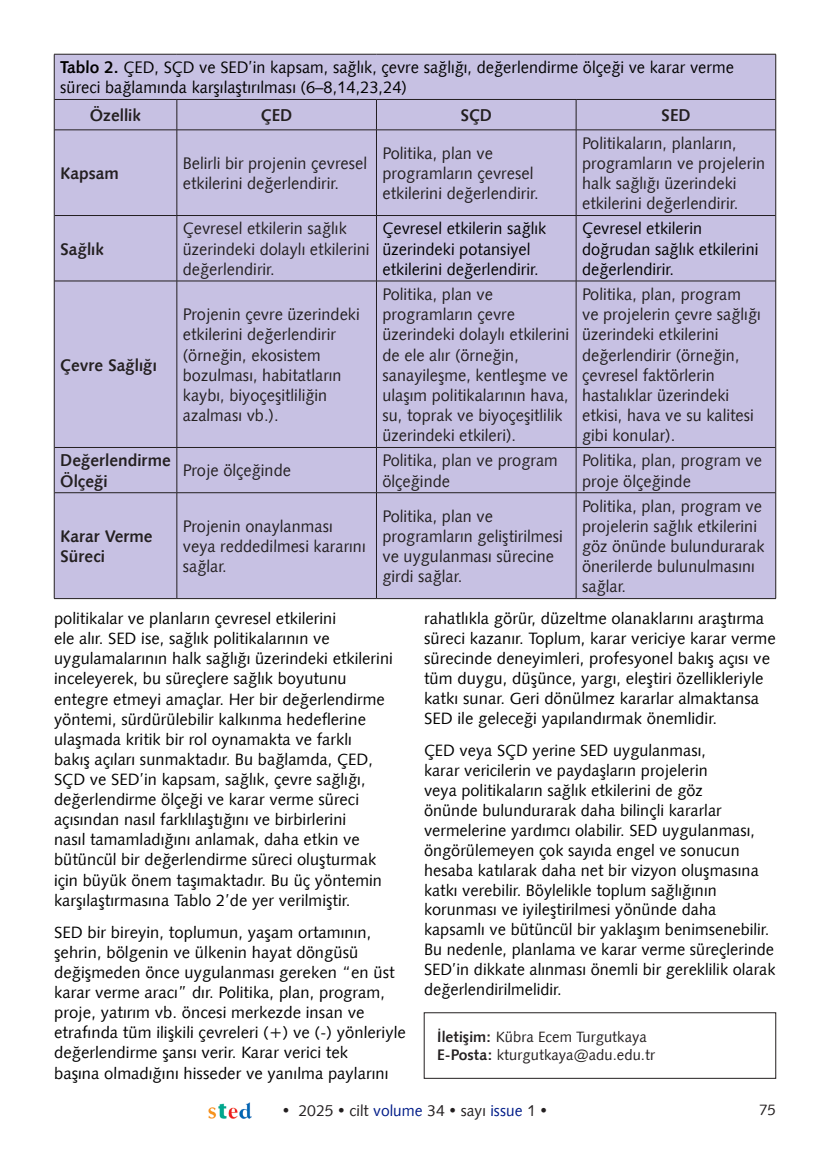
<style>
.page{position:relative;width:830px;height:1170px;background:#fff}
.page>*{position:absolute;margin:0;border:0;box-sizing:border-box;transform-origin:0 0}
.t1{font:16.8px/20.2px "Humanist 531 BT Roman A";color:#231f20}
.Normal__Web{font:16.8px/20.2px "Humanist 531 BT Roman A";color:#000}
.t2{font:16.8px/20.2px "Humanist 531 BT Bold A";color:#231f20}
.t3{font:16.5px/20.1px "Humanist 531 BT Roman A";color:#000}
.t4{font:15.75px "Humanist 531 BT Roman A";color:#231f20}
.t5{font:15px/18px "Humanist 531 BT Roman A";color:#231f20}
.s1{font-family:"Humanist 531 BT Bold A"}
.s2{color:#001c88}
</style>
<div class="page">
<img style="left:209px;top:1102px;width:42px;height:16px">
<div style="left:55px;top:55px;width:720px;height:543px;background:#c7c1e3"></div>
<hr style="left:54px;top:54px;width:123px;height:1px;background:#231f20">
<hr style="left:177px;top:54px;width:199px;height:1px;background:#231f20">
<hr style="left:376px;top:54px;width:200px;height:1px;background:#231f20">
<hr style="left:576px;top:54px;width:199px;height:1px;background:#231f20">
<hr style="left:54px;top:99px;width:123px;height:1px;background:#231f20">
<hr style="left:177px;top:99px;width:199px;height:1px;background:#231f20">
<hr style="left:376px;top:99px;width:200px;height:1px;background:#231f20">
<hr style="left:576px;top:99px;width:199px;height:1px;background:#231f20">
<hr style="left:54px;top:130px;width:123px;height:1px;background:#231f20">
<hr style="left:177px;top:130px;width:199px;height:1px;background:#231f20">
<hr style="left:376px;top:130px;width:200px;height:1px;background:#231f20">
<hr style="left:576px;top:130px;width:199px;height:1px;background:#231f20">
<hr style="left:54px;top:215px;width:123px;height:1px;background:#231f20">
<hr style="left:177px;top:215px;width:199px;height:1px;background:#231f20">
<hr style="left:376px;top:215px;width:200px;height:1px;background:#231f20">
<hr style="left:576px;top:215px;width:199px;height:1px;background:#231f20">
<hr style="left:54px;top:281px;width:123px;height:1px;background:#231f20">
<hr style="left:177px;top:281px;width:199px;height:1px;background:#231f20">
<hr style="left:376px;top:281px;width:200px;height:1px;background:#231f20">
<hr style="left:576px;top:281px;width:199px;height:1px;background:#231f20">
<hr style="left:54px;top:447px;width:123px;height:1px;background:#231f20">
<hr style="left:177px;top:447px;width:199px;height:1px;background:#231f20">
<hr style="left:376px;top:447px;width:200px;height:1px;background:#231f20">
<hr style="left:576px;top:447px;width:199px;height:1px;background:#231f20">
<hr style="left:54px;top:492px;width:123px;height:1px;background:#231f20">
<hr style="left:177px;top:492px;width:199px;height:1px;background:#231f20">
<hr style="left:376px;top:492px;width:200px;height:1px;background:#231f20">
<hr style="left:576px;top:492px;width:199px;height:1px;background:#231f20">
<hr style="left:54px;top:598px;width:123px;height:1px;background:#231f20">
<hr style="left:177px;top:598px;width:199px;height:1px;background:#231f20">
<hr style="left:376px;top:598px;width:200px;height:1px;background:#231f20">
<hr style="left:576px;top:598px;width:199px;height:1px;background:#231f20">
<hr style="left:54px;top:54px;width:1px;height:45px;background:#231f20">
<hr style="left:775px;top:54px;width:1px;height:45px;background:#231f20">
<hr style="left:54px;top:99px;width:1px;height:31px;background:#231f20">
<hr style="left:176px;top:100px;width:1px;height:30px;background:#231f20">
<hr style="left:376px;top:100px;width:1px;height:30px;background:#231f20">
<hr style="left:575px;top:100px;width:1px;height:30px;background:#231f20">
<hr style="left:775px;top:99px;width:1px;height:31px;background:#231f20">
<hr style="left:54px;top:130px;width:1px;height:85px;background:#231f20">
<hr style="left:176px;top:130px;width:1px;height:85px;background:#231f20">
<hr style="left:376px;top:130px;width:1px;height:85px;background:#231f20">
<hr style="left:575px;top:130px;width:1px;height:85px;background:#231f20">
<hr style="left:775px;top:130px;width:1px;height:85px;background:#231f20">
<hr style="left:54px;top:215px;width:1px;height:66px;background:#231f20">
<hr style="left:176px;top:216px;width:1px;height:65px;background:#231f20">
<hr style="left:376px;top:216px;width:1px;height:65px;background:#231f20">
<hr style="left:575px;top:216px;width:1px;height:65px;background:#231f20">
<hr style="left:775px;top:215px;width:1px;height:66px;background:#231f20">
<hr style="left:54px;top:281px;width:1px;height:166px;background:#231f20">
<hr style="left:176px;top:281px;width:1px;height:166px;background:#231f20">
<hr style="left:376px;top:281px;width:1px;height:166px;background:#231f20">
<hr style="left:575px;top:281px;width:1px;height:166px;background:#231f20">
<hr style="left:775px;top:281px;width:1px;height:166px;background:#231f20">
<hr style="left:54px;top:447px;width:1px;height:45px;background:#231f20">
<hr style="left:176px;top:447px;width:1px;height:45px;background:#231f20">
<hr style="left:376px;top:447px;width:1px;height:45px;background:#231f20">
<hr style="left:575px;top:447px;width:1px;height:45px;background:#231f20">
<hr style="left:775px;top:447px;width:1px;height:45px;background:#231f20">
<hr style="left:54px;top:492px;width:1px;height:106px;background:#231f20">
<hr style="left:176px;top:493px;width:1px;height:105px;background:#231f20">
<hr style="left:376px;top:493px;width:1px;height:105px;background:#231f20">
<hr style="left:575px;top:493px;width:1px;height:105px;background:#231f20">
<hr style="left:775px;top:492px;width:1px;height:106px;background:#231f20">
<div style="left:424px;top:1012px;width:351px;height:66px;border:1px solid #231f20"></div>
<p class="Normal__Web" style="left:60px;top:57px;width:674px"><span class="s1">Tablo 2.</span> ÇED, SÇD ve SED’in kapsam, sağlık, çevre sağlığı, değerlendirme ölçeği ve karar verme süreci bağlamında karşılaştırılması (6–8,14,23,24)</p>
<p class="t2" style="left:90px;top:105px;width:53px">Özellik</p>
<p class="t2" style="left:261px;top:105px;width:33px">ÇED</p>
<p class="t2" style="left:460px;top:105px;width:33px">SÇD</p>
<p class="t2" style="left:661px;top:105px;width:31px">SED</p>
<p class="t2" style="left:60px;top:163px;width:60px">Kapsam</p>
<p class="t1" style="left:183px;top:153px;width:186px">Belirli bir projenin çevresel etkilerini değerlendirir.</p>
<p class="t1" style="left:382px;top:142px;width:157px">Politika, plan ve programların çevresel etkilerini değerlendirir.</p>
<p class="t1" style="left:582px;top:132px;width:184px">Politikaların, planların, programların ve projelerin halk sağlığı üzerindeki etkilerini değerlendirir.</p>
<p class="t2" style="left:60px;top:238px;width:45px">Sağlık</p>
<p class="t1" style="left:183px;top:218px;width:188px">Çevresel etkilerin sağlık üzerindeki dolaylı etkilerini değerlendirir.</p>
<p class="Normal__Web" style="left:382px;top:218px;width:165px">Çevresel etkilerin sağlık üzerindeki potansiyel etkilerini değerlendirir.</p>
<p class="Normal__Web" style="left:582px;top:218px;width:178px">Çevresel etkilerin doğrudan sağlık etkilerini değerlendirir.</p>
<p class="t2" style="left:60px;top:354px;width:98px">Çevre Sağlığı</p>
<p class="t1" style="left:183px;top:304px;width:178px">Projenin çevre üzerindeki etkilerini değerlendirir (örneğin, ekosistem bozulması, habitatların kaybı, biyoçeşitliliğin azalması vb.).</p>
<p class="t1" style="left:382px;top:283px;width:188px">Politika, plan ve programların çevre üzerindeki dolaylı etkilerini de ele alır (örneğin, sanayileşme, kentleşme ve ulaşım politikalarının hava, su, toprak ve biyoçeşitlilik üzerindeki etkileri).</p>
<p class="t1" style="left:582px;top:283px;width:180px">Politika, plan, program ve projelerin çevre sağlığı üzerindeki etkilerini değerlendirir (örneğin, çevresel faktörlerin hastalıklar üzerindeki etkisi, hava ve su kalitesi gibi konular).</p>
<p class="t2" style="left:60px;top:450px;width:112px">Değerlendirme<br>Ölçeği</p>
<p class="t1" style="left:183px;top:460px;width:110px">Proje ölçeğinde</p>
<p class="t1" style="left:382px;top:450px;width:177px">Politika, plan ve program ölçeğinde</p>
<p class="t1" style="left:582px;top:450px;width:181px">Politika, plan, program ve proje ölçeğinde</p>
<p class="t2" style="left:60px;top:525px;width:94px">Karar Verme<br>Süreci</p>
<p class="t1" style="left:183px;top:515px;width:184px">Projenin onaylanması veya reddedilmesi kararını sağlar.</p>
<p class="t1" style="left:382px;top:505px;width:182px">Politika, plan ve programların geliştirilmesi ve uygulanması sürecine girdi sağlar.</p>
<p class="t1" style="left:582px;top:495px;width:184px">Politika, plan, program ve projelerin sağlık etkilerini göz önünde bulundurarak önerilerde bulunulmasını sağlar.</p>
<p class="t3" style="left:54px;top:608px;width:340px">politikalar ve planların çevresel etkilerini<br>ele alır. SED ise, sağlık politikalarının ve uygulamalarının halk sağlığı üzerindeki etkilerini inceleyerek, bu süreçlere sağlık boyutunu entegre etmeyi amaçlar. Her bir değerlendirme yöntemi, sürdürülebilir kalkınma hedeflerine ulaşmada kritik bir rol oynamakta ve farklı<br>bakış açıları sunmaktadır. Bu bağlamda, ÇED, SÇD ve SED’in kapsam, sağlık, çevre sağlığı, değerlendirme ölçeği ve karar verme süreci açısından nasıl farklılaştığını ve birbirlerini<br>nasıl tamamladığını anlamak, daha etkin ve bütüncül bir değerlendirme süreci oluşturmak için büyük önem taşımaktadır. Bu üç yöntemin karşılaştırmasına Tablo 2’de yer verilmiştir.</p>
<p class="t3" style="left:54px;top:921px;width:353px">SED bir bireyin, toplumun, yaşam ortamının, şehrin, bölgenin ve ülkenin hayat döngüsü değişmeden önce uygulanması gereken “en üst karar verme aracı” dır. Politika, plan, program, proje, yatırım vb. öncesi merkezde insan ve etrafında tüm ilişkili çevreleri (+) ve (-) yönleriyle değerlendirme şansı verir. Karar verici tek<br>başına olmadığını hisseder ve yanılma paylarını</p>
<p class="t3" style="left:424px;top:608px;width:353px">rahatlıkla görür, düzeltme olanaklarını araştırma süreci kazanır. Toplum, karar vericiye karar verme sürecinde deneyimleri, profesyonel bakış açısı ve tüm duygu, düşünce, yargı, eleştiri özellikleriyle katkı sunar. Geri dönülmez kararlar almaktansa SED ile geleceği yapılandırmak önemlidir.</p>
<p class="t3" style="left:424px;top:739px;width:353px">ÇED veya SÇD yerine SED uygulanması,<br>karar vericilerin ve paydaşların projelerin<br>veya politikaların sağlık etkilerini de göz<br>önünde bulundurarak daha bilinçli kararlar vermelerine yardımcı olabilir. SED uygulanması, öngörülemeyen çok sayıda engel ve sonucun hesaba katılarak daha net bir vizyon oluşmasına katkı verebilir. Böylelikle toplum sağlığının korunması ve iyileştirilmesi yönünde daha kapsamlı ve bütüncül bir yaklaşım benimsenebilir.<br>Bu nedenle, planlama ve karar verme süreçlerinde SED’in dikkate alınması önemli bir gereklilik olarak değerlendirilmelidir.</p>
<p class="t5" style="left:437px;top:1027px;width:219px"><span class="s1">İletişim:</span> Kübra Ecem Turgutkaya<br><span class="s1">E-Posta:</span> kturgutkaya@adu.edu.tr</p>
<p class="t4" style="left:282px;top:1100px;width:266px">• 2025 • cilt <span class="s2">volume</span> 34 • sayı <span class="s2">issue</span> 1 •</p>
<p class="t5" style="left:758px;top:1100px;width:18px">75</p>
</div>
